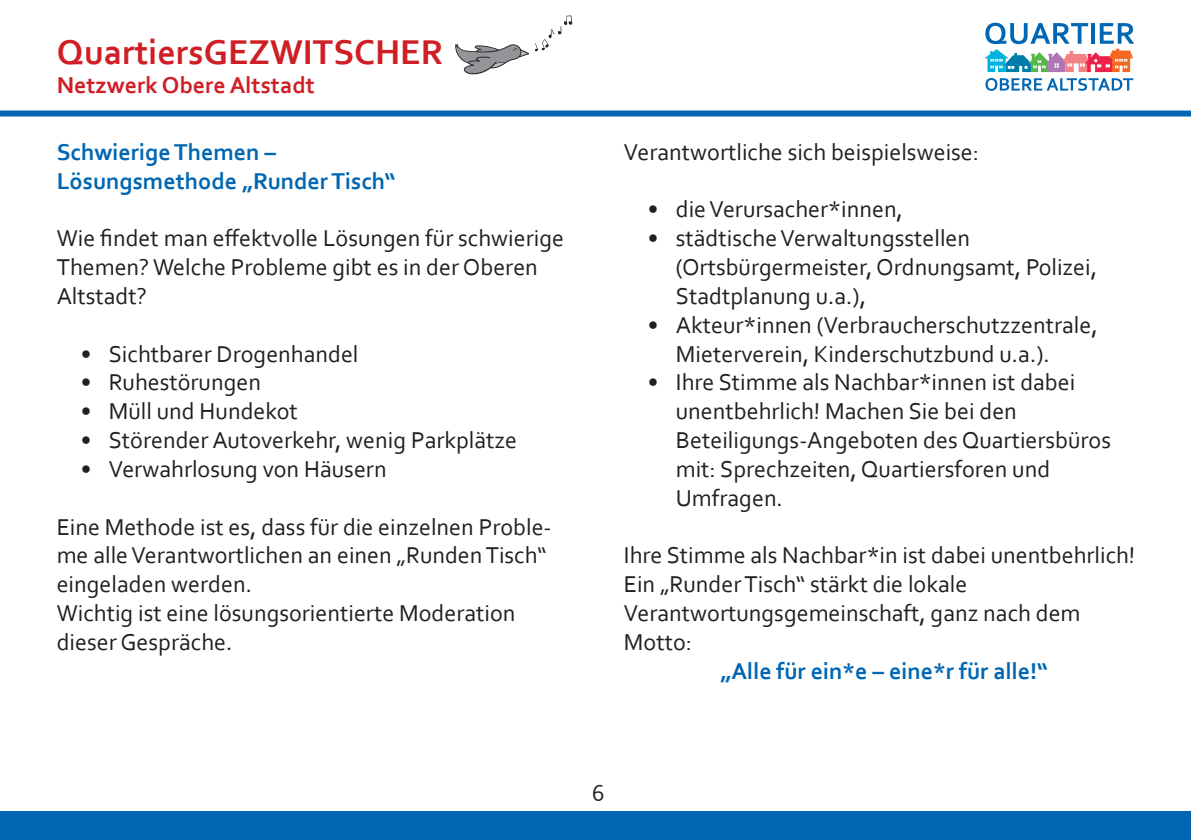
<style>
.page{position:relative;width:1191px;height:840px;background:#fff}
.page>*{position:absolute;margin:0;border:0;box-sizing:border-box;transform-origin:0 0}
.t1{font:700 36px "Corbel";color:#d01e25}
.t2{font:24px/28.8px "Corbel";color:#231f20}
.t3{font:700 24px/28.8px "Corbel";color:#0166b3}
.t4{font:700 24px "Corbel";color:#d01e25}
</style>
<div class="page">
<svg style="left:985px;top:78px;width:148px;height:13px"></svg>
<svg style="left:984px;top:23px;width:150px;height:49px"></svg>
<div style="left:0;top:110px;width:1191px;height:6px;background:#0166b3"></div>
<div style="left:0;top:811px;width:1191px;height:28px;background:#0166b3"></div>
<svg style="left:455px;top:44px;width:74px;height:31px"></svg>
<svg style="left:535px;top:15px;width:37px;height:36px"></svg>
<h1 class="t1" style="left:57px;top:30px;width:388px">QuartiersGEZWITSCHER</h1>
<p class="t4" style="left:57px;top:70px;width:260px">Netzwerk Obere Altstadt</p>
<p class="t3" style="left:57px;top:137px;width:340px">Schwierige Themen –<br>Lösungsmethode „Runder Tisch“</p>
<p class="t2" style="left:57px;top:223px;width:509px">Wie findet man effektvolle Lösungen für schwierige<br>Themen?Welche Probleme gibt es in der Oberen<br>Altstadt?</p>
<p class="t2" style="left:81px;top:338px;width:279px">• Sichtbarer Drogenhandel</p>
<p class="t2" style="left:81px;top:367px;width:182px">• Ruhestörungen</p>
<p class="t2" style="left:81px;top:396px;width:219px">• Müll und Hundekot</p>
<p class="t2" style="left:81px;top:425px;width:438px">• Störender Autoverkehr, wenig Parkplätze</p>
<p class="t2" style="left:81px;top:453px;width:307px">• Verwahrlosung von Häusern</p>
<p class="t2" style="left:57px;top:511px;width:496px">Eine Methode ist es, dass für die einzelnen Proble&shy;me alleVerantwortlichen an einen „RundenTisch“ eingeladen werden.<br>Wichtig ist eine lösungsorientierte Moderation dieser Gespräche.</p>
<p class="t2" style="left:624px;top:137px;width:357px">Verantwortliche sich beispielsweise:</p>
<p class="t2" style="left:648px;top:194px;width:257px">• die Verursacher*innen,</p>
<p class="t2" style="left:676px;top:223px;width:423px;text-indent:-28px">• städtische Verwaltungsstellen (Ortsbürgermeister, Ordnungsamt, Polizei,<br>Stadtplanung u.a.),</p>
<p class="t2" style="left:676px;top:309px;width:423px;text-indent:-28px">• Akteur*innen (Verbraucherschutzzentrale,<br>Mieterverein, Kinderschutzbund u.a.).</p>
<p class="t2" style="left:676px;top:367px;width:437px;text-indent:-28px">• Ihre Stimme als Nachbar*innen ist dabei unentbehrlich! Machen Sie bei den Beteiligungs-Angeboten des Quartiersbüros mit: Sprechzeiten, Quartiersforen und Umfragen.</p>
<p class="t2" style="left:624px;top:540px;width:513px">Ihre Stimme als Nachbar*in ist dabei unentbehrlich!<br>Ein „RunderTisch“ stärkt die lokale Verantwortungsgemeinschaft, ganz nach dem Motto:</p>
<p class="t3" style="left:720px;top:655px;width:329px">„Alle für ein*e – eine*r für alle!“</p>
<p class="t2" style="left:592px;top:777px;width:14px">6</p>
</div>
